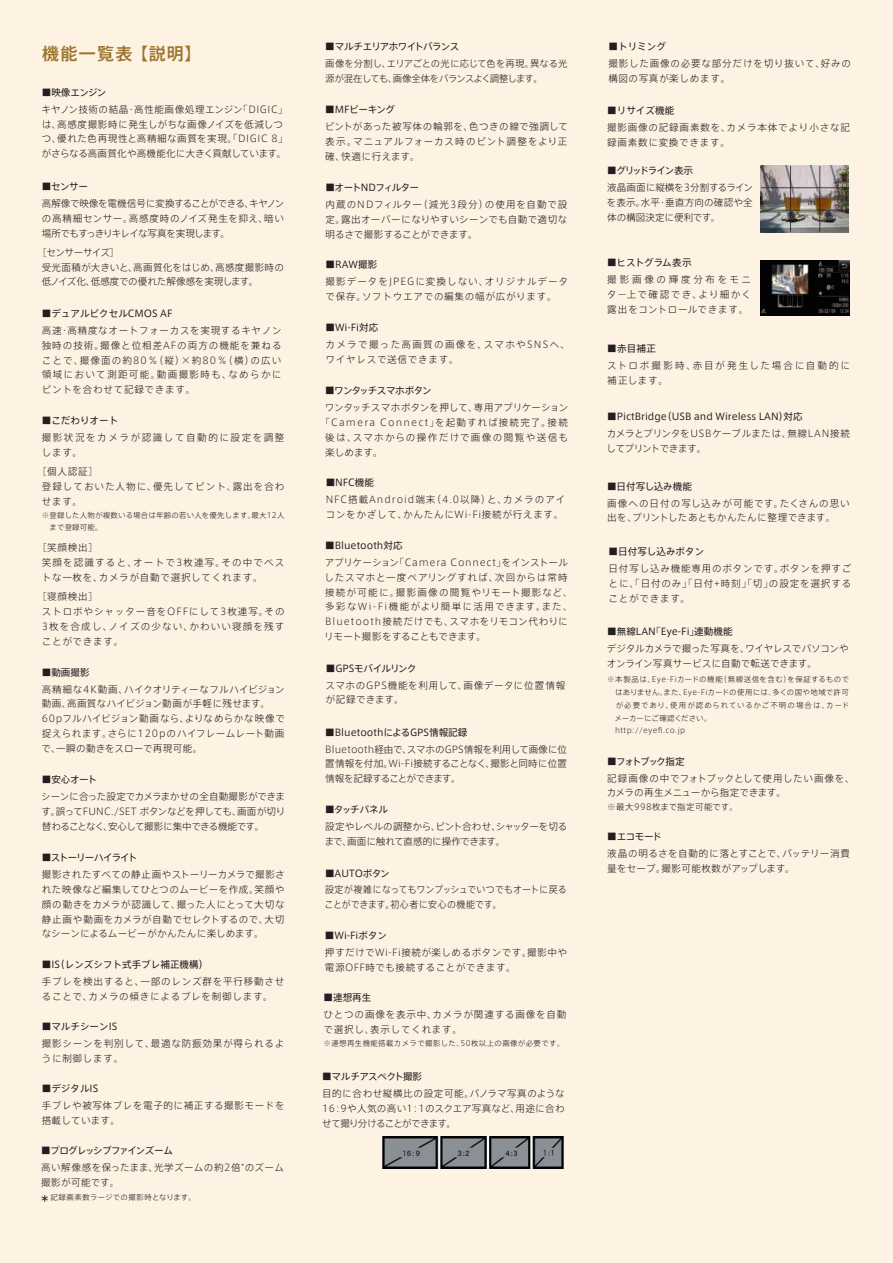
<style>
.page{position:relative;width:893px;height:1263px;background:#fef2e3}
.page>*{position:absolute;margin:0;border:0;box-sizing:border-box;transform-origin:0 0}
.t1{font:300 26.55px "Axis Std";color:#231f20}
.t2{font:500 16.95px "Axis Std";letter-spacing:.075em;color:#9a742b}
.t3{font:300 9.6px/14.9px "Axis Std";letter-spacing:.06em;color:#231f20;text-align:justify}
.t4{font:9.6px "Axis Std";color:#231f20}
.t5{font:300 9.6px/14.9px "Axis Std";letter-spacing:.035em;color:#231f20}
.t6{font:300 9.6px/14.9px "Axis Std";letter-spacing:.08em;color:#231f20}
.t7{font:300 9.6px/14.9px "Axis Std";color:#231f20}
.t8{font:300 9.6px/14.9px "Axis Std";letter-spacing:-.01em;color:#231f20}
.t9{font:300 9.6px/14.9px "Axis Std";letter-spacing:.105em;color:#231f20}
.t10{font:300 9.6px/14.9px "Axis Std";letter-spacing:.095em;color:#231f20}
.t11{font:300 9.6px/14.9px "Axis Std";letter-spacing:.09em;color:#231f20}
.t12{font:300 9.6px/14.9px "Axis Std";letter-spacing:.01em;color:#231f20;scale:.94 1}
.t13{font:300 9.6px/14.9px "Axis Std";letter-spacing:.03em;color:#231f20}
.t14{font:300 9.6px/14.9px "Axis Std";letter-spacing:.135em;color:#231f20}
.t15{font:300 9.6px "Axis Std";letter-spacing:.125em;color:#231f20}
.t16{font:300 9.6px/14.9px "Axis Std";letter-spacing:.185em;color:#231f20}
.t17{font:300 9.6px/14.9px "Axis Std";letter-spacing:.16em;color:#231f20}
.t18{font:9.6px "Axis Std";letter-spacing:-.06em;color:#231f20}
.t19{font:300 9.6px "Axis Std";letter-spacing:.005em;color:#231f20}
.t20{font:300 9.6px "Axis Std";letter-spacing:.145em;color:#231f20}
.t21{font:9.6px "Axis Std";letter-spacing:-.05em;color:#231f20}
.t22{font:9.6px "Axis Std";letter-spacing:-.11em;color:#231f20}
.t23{font:9.6px "Axis Std";letter-spacing:-.07em;color:#231f20}
.t24{font:9.6px "Axis Std";letter-spacing:-.065em;color:#231f20}
.t25{font:9.6px "Axis Std";letter-spacing:-.13em;color:#231f20}
.t26{font:9.6px "Axis Std";letter-spacing:-.045em;color:#231f20}
.t27{font:300 9.3px/14.9px "Axis Std";letter-spacing:-.025em;color:#231f20}
.t28{font:300 8.55px "Axis Std";letter-spacing:.05em;color:#231f20}
.t29{font:300 7.5px/12.8px "Axis Std";letter-spacing:.05em;color:#231f20}
.t30{font:300 7.5px/12.8px "Axis Std";letter-spacing:.025em;color:#231f20}
</style>
<div class="page">
<img style="left:383px;top:1136px;width:181px;height:33px">
<img style="left:761px;top:261px;width:88px;height:54px">
<img style="left:761px;top:166px;width:88px;height:66px">
<hr style="left:761px;top:187px;width:88px;height:1px;background:#231f20">
<hr style="left:761px;top:210px;width:88px;height:1px;background:#231f20">
<hr style="left:790px;top:166px;width:1px;height:66px;background:#231f20">
<hr style="left:819px;top:166px;width:1px;height:66px;background:#231f20">
<h2 class="t2" style="left:42px;top:41px;width:161px">機能一覧表 【説明】</h2>
<p class="t4" style="left:42px;top:85px;width:66px">■映像エンジン</p>
<p class="t5" style="left:41px;top:101px;width:248px">キヤノン技術の結晶・高性能画像処理エンジン「DIGIC」は、高感度撮影時に発生しがちな画像ノイズを低減しつつ、優れた色再現性と高精細な画質を実現。「DIGIC 8」がさらなる高画質化や高機能化に大きく貢献しています。</p>
<p class="t4" style="left:42px;top:179px;width:48px">■センサー</p>
<p class="t3" style="left:42px;top:195px;width:244px">高解像で映像を電機信号に変換することができる、キヤノンの高精細センサー。高感度時のノイズ発生を抑え、暗い場所でもすっきりキレイな写真を実現します。</p>
<p class="t7" style="left:42px;top:244px;width:244px;text-indent:-5px">［センサーサイズ］<br>受光面積が大きいと、高画質化をはじめ、高感度撮影時の低ノイズ化、低感度での優れた解像感を実現します。</p>
<p class="t4" style="left:42px;top:306px;width:132px">■デュアルピクセルCMOS AF</p>
<p class="t3" style="left:42px;top:322px;width:241px">高速・高精度なオートフォーカスを実現するキヤノン独時の技術。撮像と位相差AFの両方の機能を兼ねることで、撮像面の約80％（縦）×約80％（横）の広い領域において測距可能。動画撮影時も、なめらかにピントを合わせて記録できます。</p>
<p class="t4" style="left:42px;top:413px;width:78px">■こだわりオート</p>
<p class="t17" style="left:42px;top:429px;width:244px">撮影状況をカメラが認識して自動的に設定を調整します。</p>
<p class="t9" style="left:42px;top:463px;width:244px;text-indent:-5px">［個人認証］<br>登録しておいた人物に、優先してピント、露出を合わせます。</p>
<p class="t30" style="left:49px;top:508px;width:237px;text-indent:-8px">※登録した人物が複数いる場合は年齢の若い人を優先します。最大12人まで登録可能。</p>
<p class="t3" style="left:42px;top:540px;width:244px;text-align:left;text-indent:-5px">［笑顔検出］<br>笑顔を認識すると、オートで3枚連写。その中でベストな一枚を、カメラが自動で選択してくれます。</p>
<p class="t10" style="left:42px;top:589px;width:244px;text-indent:-5px">［寝顔検出］<br>ストロボやシャッター音をOFFにして3枚連写。その<br>3枚を合成し、ノイズの少ない、かわいい寝顔を残すことができます。</p>
<p class="t4" style="left:42px;top:665px;width:49px">■動画撮影</p>
<p class="t5" style="left:41px;top:681px;width:245px">高精細な4K動画、ハイクオリティーなフルハイビジョン動画、高画質なハイビジョン動画が手軽に残せます。<br>60pフルハイビジョン動画なら、よりなめらかな映像で捉えられます。さらに120pのハイフレームレート動画で、一瞬の動きをスローで再現可能。</p>
<p class="t4" style="left:42px;top:773px;width:57px">■安心オート</p>
<p class="t3" style="left:41px;top:789px;width:246px">シーンに合った設定でカメラまかせの全自動撮影ができます。誤ってFUNC./SET ボタンなどを押しても、画面が切り替わることなく、安心して撮影に集中できる機能です。</p>
<p class="t22" style="left:42px;top:850px;width:97px">■ストーリーハイライト</p>
<p class="t3" style="left:42px;top:866px;width:245px">撮影されたすべての静止画やストーリーカメラで撮影された映像など編集してひとつのムービーを作成。笑顔や顔の動きをカメラが認識して、撮った人にとって大切な静止画や動画をカメラが自動でセレクトするので、大切なシーンによるムービーがかんたんに楽しめます。</p>
<p class="t4" style="left:42px;top:957px;width:168px">■IS（レンズシフト式手ブレ補正機構）</p>
<p class="t6" style="left:42px;top:973px;width:244px">手ブレを検出すると、一部のレンズ群を平行移動させることで、カメラの傾きによるブレを制御します。</p>
<p class="t4" style="left:42px;top:1019px;width:77px">■マルチシーンIS</p>
<p class="t6" style="left:42px;top:1035px;width:244px">撮影シーンを判別して、最適な防振効果が得られるように制御します。</p>
<p class="t4" style="left:42px;top:1081px;width:58px">■デジタルIS</p>
<p class="t3" style="left:42px;top:1098px;width:244px">手ブレや被写体ブレを電子的に補正する撮影モードを搭載しています。</p>
<p class="t23" style="left:41px;top:1143px;width:133px">■プログレッシブファインズーム</p>
<p class="t3" style="left:41px;top:1159px;width:244px">高い解像感を保ったまま、光学ズームの約2倍*のズーム撮影が可能です。</p>
<h1 class="t1" style="left:41px;top:1186px;width:9px">*</h1>
<p class="t30" style="left:51px;top:1191px;width:147px">記録画素数ラージでの撮影時となります。</p>
<p class="t18" style="left:325px;top:39px;width:135px">■マルチエリアホワイトバランス</p>
<p class="t27" style="left:325px;top:55px;width:244px">画像を分割し、エリアごとの光に応じて色を再現。異なる光源が混在しても、画像全体をバランスよく調整します。</p>
<p class="t26" style="left:325px;top:102px;width:71px">■MFピーキング</p>
<p class="t3" style="left:325px;top:118px;width:245px">ピントがあった被写体の輪郭を、色つきの線で強調して表示。マニュアルフォーカス時のピント調整をより正確、快適に行えます。</p>
<p class="t18" style="left:325px;top:180px;width:95px">■オートNDフィルター</p>
<p class="t3" style="left:325px;top:197px;width:244px">内蔵のNDフィルター（減光3段分）の使用を自動で設定。露出オーバーになりやすいシーンでも自動で適切な明るさで撮影することができます。</p>
<p class="t4" style="left:326px;top:257px;width:53px">■RAW撮影</p>
<p class="t9" style="left:326px;top:273px;width:244px">撮影データをJPEGに変換しない、オリジナルデータで保存。ソフトウエアでの編集の幅が広がります。</p>
<p class="t4" style="left:326px;top:320px;width:54px">■Wi-Fi対応</p>
<p class="t14" style="left:326px;top:336px;width:246px">カメラで撮った高画質の画像を、スマホやSNSへ、ワイヤレスで送信できます。</p>
<p class="t24" style="left:325px;top:383px;width:108px">■ワンタッチスマホボタン</p>
<p class="t19" style="left:325px;top:400px;width:245px">ワンタッチスマホボタンを押して、専用アプリケーション</p>
<p class="t15" style="left:320px;top:415px;width:249px">「Camera Connect」を起動すれば接続完了。接続</p>
<p class="t20" style="left:325px;top:430px;width:245px">後は、スマホからの操作だけで画像の閲覧や送信も</p>
<p class="t3" style="left:325px;top:444px;width:59px">楽しめます。</p>
<p class="t4" style="left:326px;top:475px;width:50px">■NFC機能</p>
<p class="t11" style="left:326px;top:492px;width:241px">NFC搭載Android端末（4.0以降）と、カメラのアイコンをかざして、かんたんにWi-Fi接続が行えます。</p>
<p class="t4" style="left:325px;top:538px;width:79px">■Bluetooth対応</p>
<p class="t3" style="left:324px;top:554px;width:250px;text-align:left">アプリケーション「Camera Connect」をインストールしたスマホと一度ペアリングすれば、次回からは常時接続が可能に。撮影画像の閲覧やリモート撮影など、多彩なWi-Fi機能がより簡単に活用できます。また、<br>Bluetooth接続だけでも、スマホをリモコン代わりにリモート撮影をすることもできます。</p>
<p class="t21" style="left:326px;top:661px;width:92px">■GPSモバイルリンク</p>
<p class="t3" style="left:325px;top:677px;width:242px">スマホのGPS機能を利用して、画像データに位置情報が記録できます。</p>
<p class="t4" style="left:325px;top:725px;width:144px">■BluetoothによるGPS情報記録</p>
<p class="t3" style="left:325px;top:741px;width:243px">Bluetooth経由で、スマホのGPS情報を利用して画像に位置情報を付加。Wi-Fi接続することなく、撮影と同時に位置情報を記録することができます。</p>
<p class="t4" style="left:325px;top:802px;width:64px">■タッチパネル</p>
<p class="t8" style="left:325px;top:819px;width:244px">設定やレベルの調整から、ピント合わせ、シャッターを切るまで、画面に触れて直感的に操作できます。</p>
<p class="t4" style="left:325px;top:866px;width:66px">■AUTOボタン</p>
<p class="t12" style="left:325px;top:882px;width:259px">設定が複雑になってもワンプッシュでいつでもオートに戻ることができます。初心者に安心の機能です。</p>
<p class="t4" style="left:325px;top:928px;width:64px">■Wi-Fiボタン</p>
<p class="t3" style="left:325px;top:945px;width:244px">押すだけでWi-Fi接続が楽しめるボタンです。撮影中や電源OFF時でも接続することができます。</p>
<p class="t4" style="left:324px;top:990px;width:49px">■連想再生</p>
<p class="t6" style="left:324px;top:1007px;width:244px">ひとつの画像を表示中、カメラが関連する画像を自動で選択し、表示してくれます。</p>
<p class="t29" style="left:324px;top:1036px;width:242px">※連想再生機能搭載カメラで撮影した、50枚以上の画像が必要です。</p>
<p class="t21" style="left:322px;top:1069px;width:101px">■マルチアスペクト撮影</p>
<p class="t3" style="left:322px;top:1085px;width:244px">目的に合わせ縦横比の設定可能。パノラマ写真のような16：9や人気の高い1：1のスクエア写真など、用途に合わせて撮り分けることができます。</p>
<p class="t4" style="left:608px;top:39px;width:59px">■トリミング</p>
<p class="t6" style="left:608px;top:56px;width:244px">撮影した画像の必要な部分だけを切り抜いて、好みの構図の写真が楽しめます。</p>
<p class="t4" style="left:607px;top:103px;width:68px">■リサイズ機能</p>
<p class="t6" style="left:607px;top:119px;width:244px">撮影画像の記録画素数を、カメラ本体でより小さな記録画素数に変換できます。</p>
<p class="t22" style="left:607px;top:164px;width:87px">■グリッドライン表示</p>
<p class="t3" style="left:607px;top:180px;width:147px">液晶画面に縦横を3分割するラインを表示。水平・垂直方向の確認や全体の構図決定に便利です。</p>
<p class="t4" style="left:607px;top:255px;width:86px">■ヒストグラム表示</p>
<p class="t3" style="left:607px;top:271px;width:145px">撮影画像の輝度分布をモニタ－上で確認でき、より細かく露出をコントロールできます。</p>
<p class="t4" style="left:607px;top:342px;width:50px">■赤目補正</p>
<p class="t16" style="left:607px;top:358px;width:244px">ストロボ撮影時、赤目が発生した場合に自動的に補正します。</p>
<p class="t4" style="left:607px;top:409px;width:197px">■PictBridge（USB and Wireless LAN）対応</p>
<p class="t7" style="left:607px;top:426px;width:245px">カメラとプリンタをUSBケーブルまたは、無線LAN接続してプリントできます。</p>
<p class="t4" style="left:607px;top:479px;width:86px">■日付写し込み機能</p>
<p class="t3" style="left:607px;top:495px;width:244px">画像への日付の写し込みが可能です。たくさんの思い出を、プリントしたあともかんたんに整理できます。</p>
<p class="t4" style="left:609px;top:544px;width:97px">■日付写し込みボタン</p>
<p class="t3" style="left:609px;top:560px;width:244px">日付写し込み機能専用のボタンです。ボタンを押すごとに、「日付のみ」「日付+時刻」「切」の設定を選択することができます。</p>
<p class="t4" style="left:607px;top:624px;width:127px">■無線LAN「Eye-Fi」連動機能</p>
<p class="t8" style="left:607px;top:641px;width:243px">デジタルカメラで撮った写真を、ワイヤレスでパソコンやオンライン写真サービスに自動で転送できます。</p>
<p class="t29" style="left:607px;top:673px;width:243px">※本製品は、Eye-Fiカードの機能（無線送信を含む）を保証するもので　はありません。また、Eye-Fiカードの使用には、多くの国や地域で許可　が必要であり、使用が認められているかご不明の場合は、カード　メーカーにご確認ください。<br>　http://eyefi.co.jp</p>
<p class="t25" style="left:607px;top:754px;width:79px">■フォトブック指定</p>
<p class="t7" style="left:607px;top:770px;width:249px">記録画像の中でフォトブックとして使用したい画像を、カメラの再生メニューから指定できます。</p>
<p class="t28" style="left:607px;top:801px;width:132px">※最大998枚まで指定可能です。</p>
<p class="t4" style="left:607px;top:829px;width:56px">■エコモード</p>
<p class="t13" style="left:607px;top:845px;width:244px">液晶の明るさを自動的に落とすことで、バッテリー消費量をセーブ。撮影可能枚数がアップします。</p>
</div>
